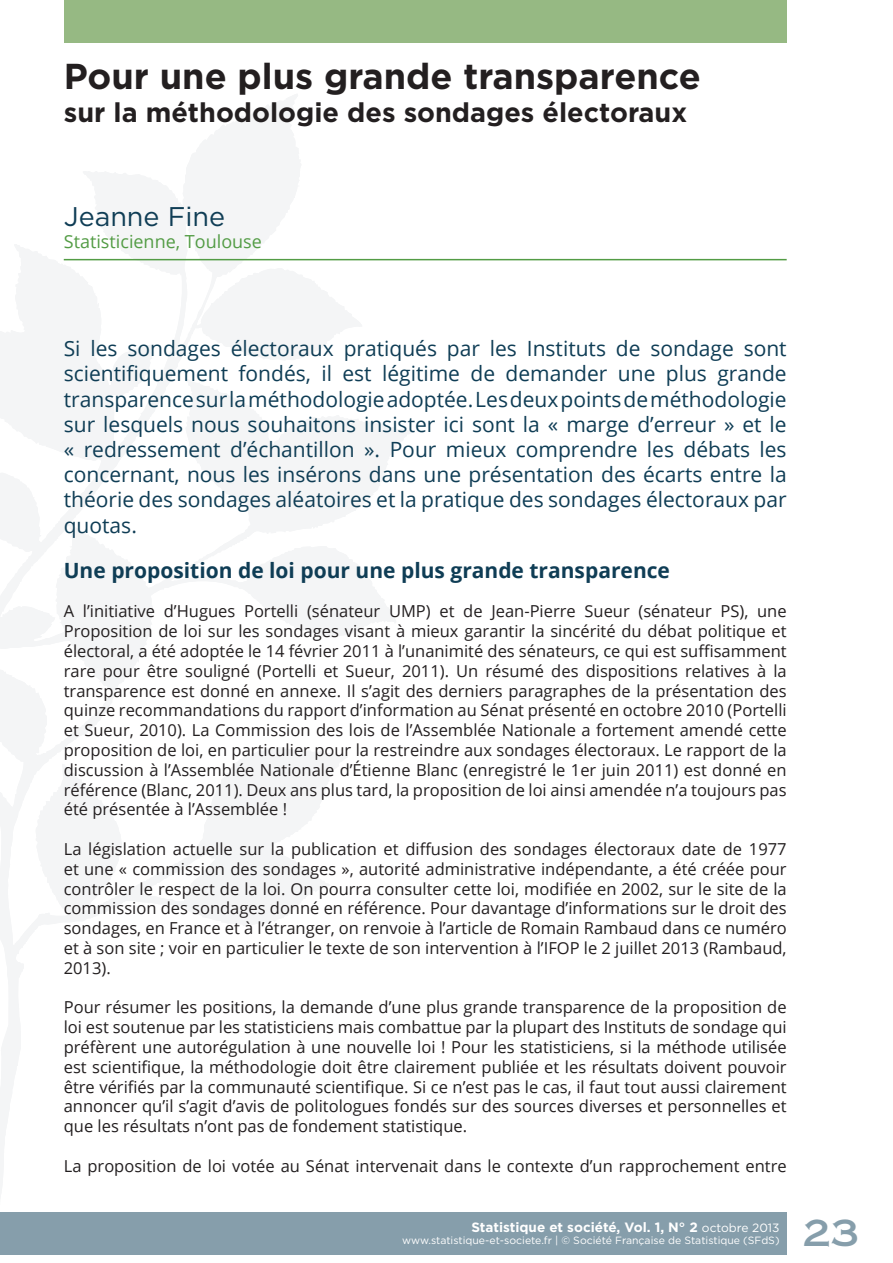
<style>
.page{position:relative;width:893px;height:1263px;background:#fff}
.page>*{position:absolute;margin:0;border:0;box-sizing:border-box;transform-origin:0 0}
.Title_24{font:700 36px "Gotham";color:#231f20}
.t1{font:36px "Copperplate Gothic Std 31 AB";color:#869eab}
.Title_18{font:700 27px "Gotham";color:#231f20}
.Author{font:27px "Gotham";color:#0f3d55}
.Paragraph_14{font:21px/25.2px "Open Sans";color:#0f3d55;text-align:justify}
.Title_14{font:700 21px "Open Sans";color:#0f3d55}
.Author_Titles{font:18px "Open Sans";color:#539c45}
.Paragraph_Body{font:16.5px/19.8px "Open Sans";color:#231f20;text-align:justify}
.t2{font:700 13.5px "Gotham";color:#fff}
.t3{font:10.5px "Gotham";color:#fff}
.s1{font-weight:400;font-size:12px}
</style>
<div class="page">
<div style="left:0;top:1212px;width:787px;height:42px;background:#869eab"></div>
<svg style="left:186px;top:94px;width:226px;height:351px"></svg>
<svg style="left:0;top:171px;width:396px;height:755px"></svg>
<svg style="left:0;top:839px;width:138px;height:358px"></svg>
<hr style="left:64px;top:259px;width:723px;height:1px;background:#539c45">
<div style="left:64px;top:0;width:723px;height:43px;background:#96b983"></div>
<p class="Title_24" style="left:64px;top:53px;width:639px">Pour une plus grande transparence</p>
<p class="Title_18" style="left:64px;top:94px;width:625px">sur la méthodologie des sondages électoraux</p>
<p class="Author" style="left:64px;top:199px;width:163px">Jeanne Fine</p>
<p class="Author_Titles" style="left:64px;top:229px;width:200px">Statisticienne, Toulouse</p>
<p class="Paragraph_14" style="left:64px;top:335px;width:724px">Si les sondages électoraux pratiqués par les Instituts de sondage sont scientifiquement fondés, il est légitime de demander une plus grande transparence sur la méthodologie adoptée. Les deux points de méthodologie sur lesquels nous souhaitons insister ici sont la « marge d’erreur » et le « redressement d’échantillon ». Pour mieux comprendre les débats les concernant, nous les insérons dans une présentation des écarts entre la théorie des sondages aléatoires et la pratique des sondages électoraux par quotas.</p>
<p class="Title_14" style="left:64px;top:555px;width:608px">Une proposition de loi pour une plus grande transparence</p>
<p class="Paragraph_Body" style="left:64px;top:601px;width:724px">A l’initiative d’Hugues Portelli (sénateur UMP) et de Jean-Pierre Sueur (sénateur PS), une Proposition de loi sur les sondages visant à mieux garantir la sincérité du débat politique et électoral, a été adoptée le 14 février 2011 à l’unanimité des sénateurs, ce qui est suffisamment rare pour être souligné (Portelli et Sueur, 2011). Un résumé des dispositions relatives à la transparence est donné en annexe. Il s’agit des derniers paragraphes de la présentation des quinze recommandations du rapport d’information au Sénat présenté en octobre 2010 (Portelli et Sueur, 2010). La Commission des lois de l’Assemblée Nationale a fortement amendé cette proposition de loi, en particulier pour la restreindre aux sondages électoraux. Le rapport de la discussion à l’Assemblée Nationale d’Étienne Blanc (enregistré le 1er juin 2011) est donné en référence (Blanc, 2011). Deux ans plus tard, la proposition de loi ainsi amendée n’a toujours pas été présentée à l’Assemblée !</p>
<p class="Paragraph_Body" style="left:64px;top:839px;width:724px">La législation actuelle sur la publication et diffusion des sondages électoraux date de 1977 et une « commission des sondages », autorité administrative indépendante, a été créée pour contrôler le respect de la loi. On pourra consulter cette loi, modifiée en 2002, sur le site de la commission des sondages donné en référence. Pour davantage d’informations sur le droit des sondages, en France et à l’étranger, on renvoie à l’article de Romain Rambaud dans ce numéro et à son site ; voir en particulier le texte de son intervention à l’IFOP le 2 juillet 2013 (Rambaud, 2013).</p>
<p class="Paragraph_Body" style="left:64px;top:997px;width:724px">Pour résumer les positions, la demande d’une plus grande transparence de la proposition de loi est soutenue par les statisticiens mais combattue par la plupart des Instituts de sondage qui préfèrent une autorégulation à une nouvelle loi ! Pour les statisticiens, si la méthode utilisée est scientifique, la méthodologie doit être clairement publiée et les résultats doivent pouvoir être vérifiés par la communauté scientifique. Si ce n’est pas le cas, il faut tout aussi clairement annoncer qu’il s’agit d’avis de politologues fondés sur des sources diverses et personnelles et que les résultats n’ont pas de fondement statistique.</p>
<p class="Paragraph_Body" style="left:64px;top:1155px;width:724px">La proposition de loi votée au Sénat intervenait dans le contexte d’un rapprochement entre</p>
<p class="t2" style="left:471px;top:1218px;width:310px">Statistique et société, Vol. 1, N° 2 <span class="s1">octobre 2013</span></p>
<p class="t3" style="left:402px;top:1234px;width:379px">www.statistique-et-societe.fr | © Société Française de Statistique (SFdS)</p>
<h1 class="t1" style="left:803px;top:1212px;width:58px">23</h1>
</div>
